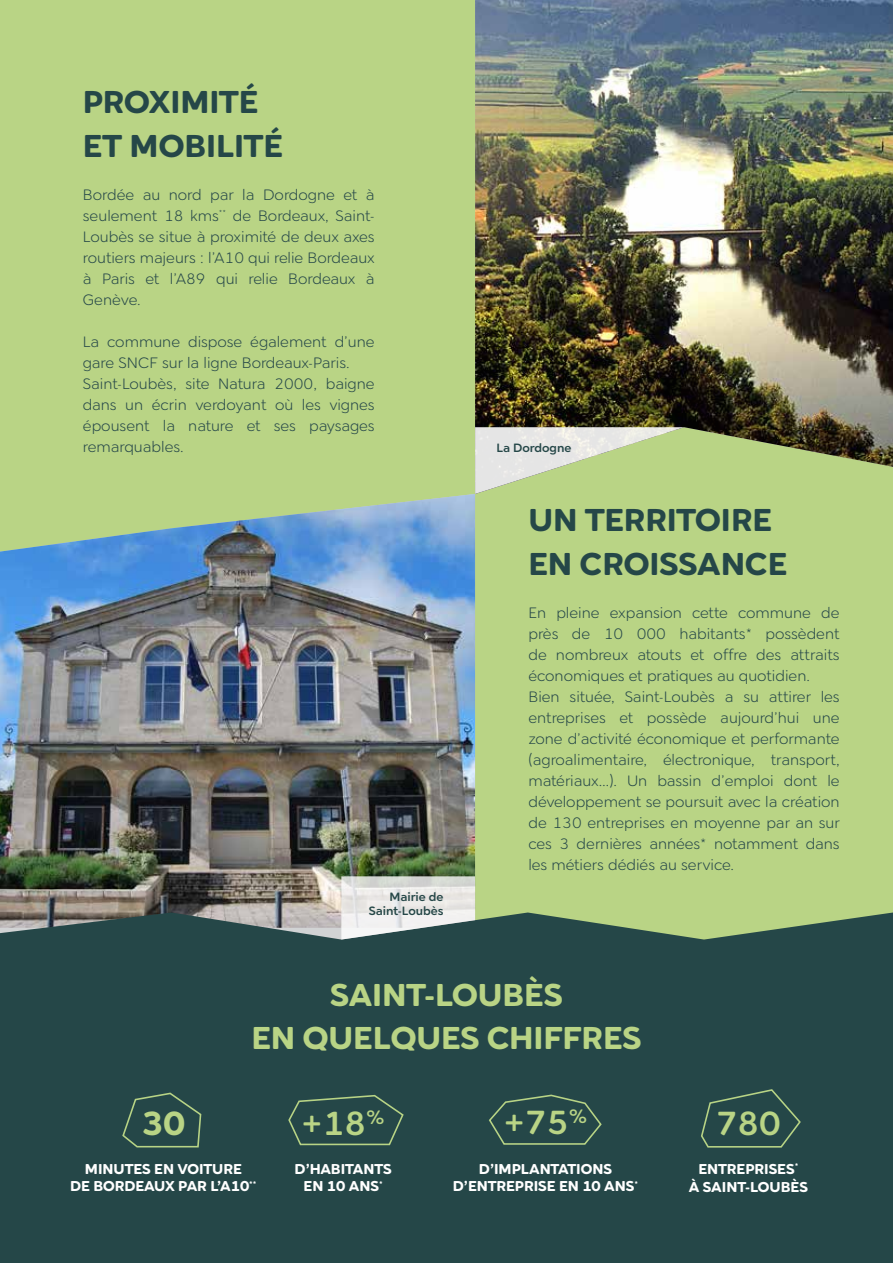
<style>
.page{position:relative;width:893px;height:1263px;background:#fff}
.page>*{position:absolute;margin:0;border:0;box-sizing:border-box;transform-origin:0 0}
.t1{font:500 33.3px "Cerco";color:#b9d485}
.t2{font:700 33.3px "Cerco";color:#b9d485}
.t3{font:700 31.5px/43.5px "Cerco";color:#244647}
.t4{font:700 31.5px/43.5px "Cerco";color:#b9d485;text-align:center}
.t5{font:300 15px/21px "Cerco";color:#244647}
.t6{font:700 14.25px/17.1px "Cerco";color:#fff;text-align:center}
.t7{font:500 12px/14.4px "Cerco";color:#244647;text-align:right}
</style>
<div class="page">
<img style="left:0;top:0;width:893px;height:1263px">
<h2 class="t3" style="left:83px;top:79px;width:201px">PROXIMITÉ<br>ET MOBILITÉ</h2>
<p class="t5" style="left:83px;top:184px;width:293px;text-align:justify">Bordée au nord par la Dordogne et à seulement 18 kms<sup>**</sup> de Bordeaux, Saint-Loubès se situe à proximité de deux axes routiers majeurs : l’A10 qui relie Bordeaux à Paris et l’A89 qui relie Bordeaux à Genève.</p>
<p class="t5" style="left:83px;top:331px;width:293px">La commune dispose également d’une gare SNCF sur la ligne Bordeaux-Paris.<br>Saint-Loubès, site Natura 2000, baigne dans un écrin verdoyant où les vignes épousent la nature et ses paysages remarquables.</p>
<p class="t7" style="left:369px;top:889px;width:76px">Mairie de<br>Saint-Loubès</p>
<p class="t7" style="left:496px;top:440px;width:77px">La Dordogne</p>
<h2 class="t3" style="left:528px;top:497px;width:260px">UN TERRITOIRE<br>EN CROISSANCE</h2>
<p class="t5" style="left:528px;top:601px;width:313px">En pleine expansion cette commune de près de 10 000 habitants* possèdent de nombreux atouts et offre des attraits économiques et pratiques au quotidien.<br>Bien située, Saint-Loubès a su attirer les entreprises et possède aujourd’hui une zone d’activité économique et performante (agroalimentaire, électronique, transport, matériaux…). Un bassin d’emploi dont le développement se poursuit avec la création de 130 entreprises en moyenne par an sur ces 3 dernières années* notamment dans les métiers dédiés au service.</p>
<h2 class="t4" style="left:251px;top:971px;width:392px">SAINT-LOUBÈS<br>EN QUELQUES CHIFFRES</h2>
<h1 class="t2" style="left:142px;top:1096px;width:45px">30</h1>
<p class="t6" style="left:70px;top:1160px;width:188px">MINUTES EN VOITURE<br>DE BORDEAUX PAR L’A10<sup>**</sup></p>
<h1 class="t1" style="left:301px;top:1097px;width:86px">+18<sup>%</sup></h1>
<p class="t6" style="left:295px;top:1160px;width:99px">D’HABITANTS<br>EN 10 ANS<sup>*</sup></p>
<h1 class="t1" style="left:504px;top:1096px;width:86px">+75<sup>%</sup></h1>
<p class="t6" style="left:453px;top:1159px;width:187px">D’IMPLANTATIONS<br>D’ENTREPRISE EN 10 ANS<sup>*</sup></p>
<h1 class="t1" style="left:716px;top:1097px;width:66px">780</h1>
<p class="t6" style="left:689px;top:1160px;width:121px">ENTREPRISES<sup>*<br></sup>À SAINT-LOUBÈS</p>
</div>
